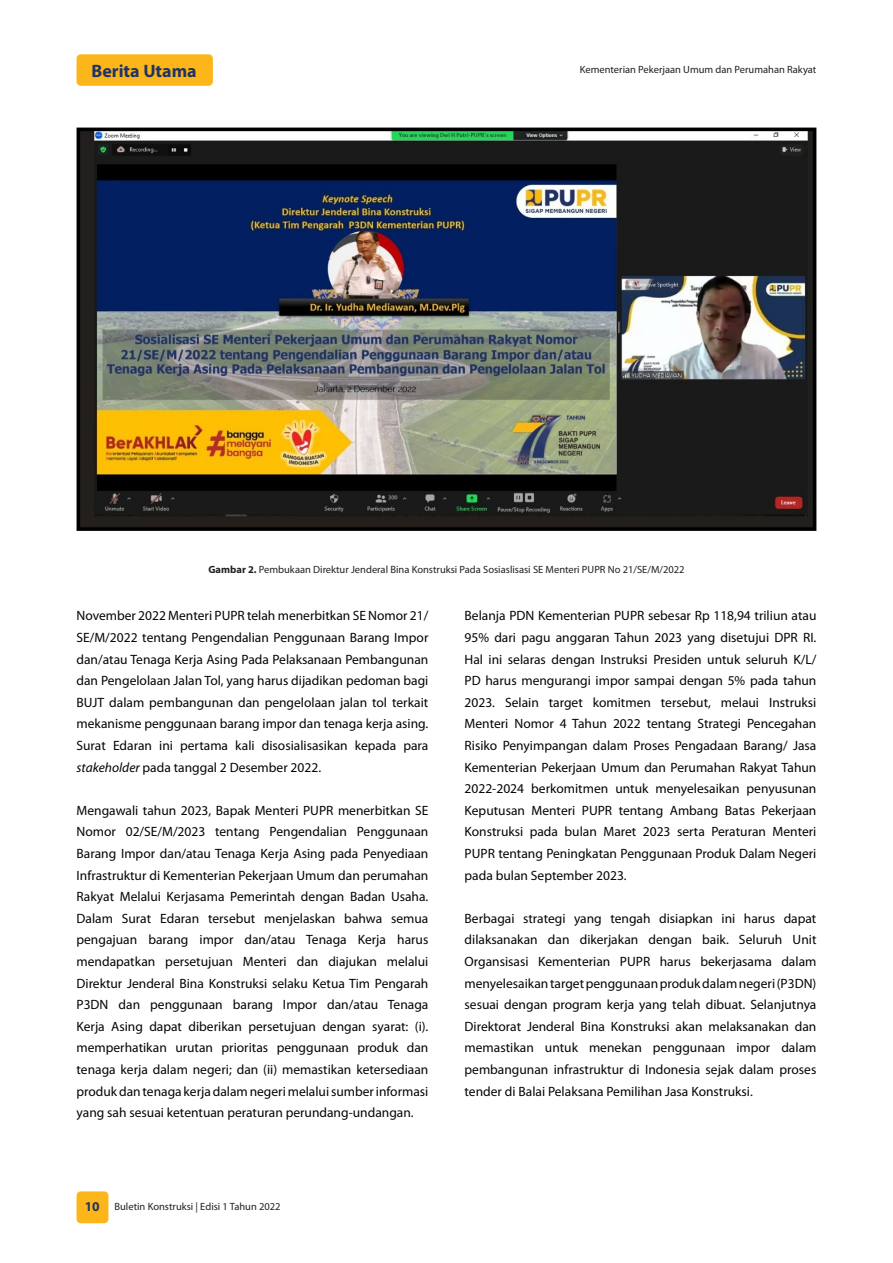
<style>
.page{position:relative;width:893px;height:1263px;background:#fff}
.page>*{position:absolute;margin:0;border:0;box-sizing:border-box;transform-origin:0 0}
.t1{font:700 18px "Myriad Pro";color:#1f3368}
.t2{font:13.5px/21.6px "Myriad Pro";color:#040503;text-align:justify}
.t3{font:10.5px "Myriad Pro";color:#231f20}
.s1{font-weight:700}
.s2{font-style:italic}
.s3{font-weight:700;font-size:13.5px;color:#1f3368}
</style>
<div class="page">
<div style="left:77px;top:1191px;width:31px;height:32px;background:#fcb619;border-radius:4px"></div>
<div style="left:77px;top:54px;width:136px;height:32px;background:#fcb619;border-radius:4px"></div>
<img style="left:82px;top:133px;width:729px;height:393px">
<div style="left:77px;top:128px;width:739px;height:403px;border:4px solid #000"></div>
<h1 class="t1" style="left:91px;top:59px;width:107px">Berita Utama</h1>
<p class="t3" style="left:580px;top:63px;width:238px">Kementerian Pekerjaan Umum dan Perumahan Rakyat</p>
<p class="t3" style="left:208px;top:563px;width:478px"><span class="s1">Gambar 2.</span> Pembukaan Direktur Jenderal Bina Konstruksi Pada Sosiaslisasi SE Menteri PUPR No 21/SE/M/2022</p>
<p class="t2" style="left:77px;top:605px;width:353px">November 2022 Menteri PUPR telah menerbitkan SE Nomor 21/ SE/M/2022 tentang Pengendalian Penggunaan Barang Impor dan/atau Tenaga Kerja Asing Pada Pelaksanaan Pembangunan dan Pengelolaan Jalan Tol, yang harus dijadikan pedoman bagi BUJT dalam pembangunan dan pengelolaan jalan tol terkait mekanisme penggunaan barang impor dan tenaga kerja asing.<br>Surat Edaran ini pertama kali disosialisasikan kepada para <span class="s2">stakeholder</span> pada tanggal 2 Desember 2022.</p>
<p class="t2" style="left:77px;top:799px;width:353px">Mengawali tahun 2023, Bapak Menteri PUPR menerbitkan SE Nomor 02/SE/M/2023 tentang Pengendalian Penggunaan Barang Impor dan/atau Tenaga Kerja Asing pada Penyediaan Infrastruktur di Kementerian Pekerjaan Umum dan perumahan Rakyat Melalui Kerjasama Pemerintah dengan Badan Usaha.<br>Dalam Surat Edaran tersebut menjelaskan bahwa semua pengajuan barang impor dan/atau Tenaga Kerja harus mendapatkan persetujuan Menteri dan diajukan melalui Direktur Jenderal Bina Konstruksi selaku Ketua Tim Pengarah P3DN dan penggunaan barang Impor dan/atau Tenaga Kerja Asing dapat diberikan persetujuan dengan syarat: (i). memperhatikan urutan prioritas penggunaan produk dan tenaga kerja dalam negeri; dan (ii) memastikan ketersediaan produk dan tenaga kerja dalam negeri melalui sumber informasi yang sah sesuai ketentuan peraturan perundang-undangan.</p>
<p class="t2" style="left:465px;top:605px;width:353px">Belanja PDN Kementerian PUPR sebesar Rp 118,94 triliun atau 95% dari pagu anggaran Tahun 2023 yang disetujui DPR RI.<br>Hal ini selaras dengan Instruksi Presiden untuk seluruh K/L/ PD harus mengurangi impor sampai dengan 5% pada tahun 2023. Selain target komitmen tersebut, melaui Instruksi Menteri Nomor 4 Tahun 2022 tentang Strategi Pencegahan Risiko Penyimpangan dalam Proses Pengadaan Barang/ Jasa Kementerian Pekerjaan Umum dan Perumahan Rakyat Tahun 2022-2024 berkomitmen untuk menyelesaikan penyusunan Keputusan Menteri PUPR tentang Ambang Batas Pekerjaan Konstruksi pada bulan Maret 2023 serta Peraturan Menteri PUPR tentang Peningkatan Penggunaan Produk Dalam Negeri pada bulan September 2023.</p>
<p class="t2" style="left:465px;top:907px;width:353px">Berbagai strategi yang tengah disiapkan ini harus dapat dilaksanakan dan dikerjakan dengan baik. Seluruh Unit Organsisasi Kementerian PUPR harus bekerjasama dalam menyelesaikan target penggunaan produk dalam negeri (P3DN) sesuai dengan program kerja yang telah dibuat. Selanjutnya Direktorat Jenderal Bina Konstruksi akan melaksanakan dan memastikan untuk menekan penggunaan impor dalam pembangunan infrastruktur di Indonesia sejak dalam proses tender di Balai Pelaksana Pemilihan Jasa Konstruksi.</p>
<p class="t3" style="left:85px;top:1199px;width:197px"><span class="s3">10</span> Buletin Konstruksi | Edisi 1 Tahun 2022</p>
</div>
